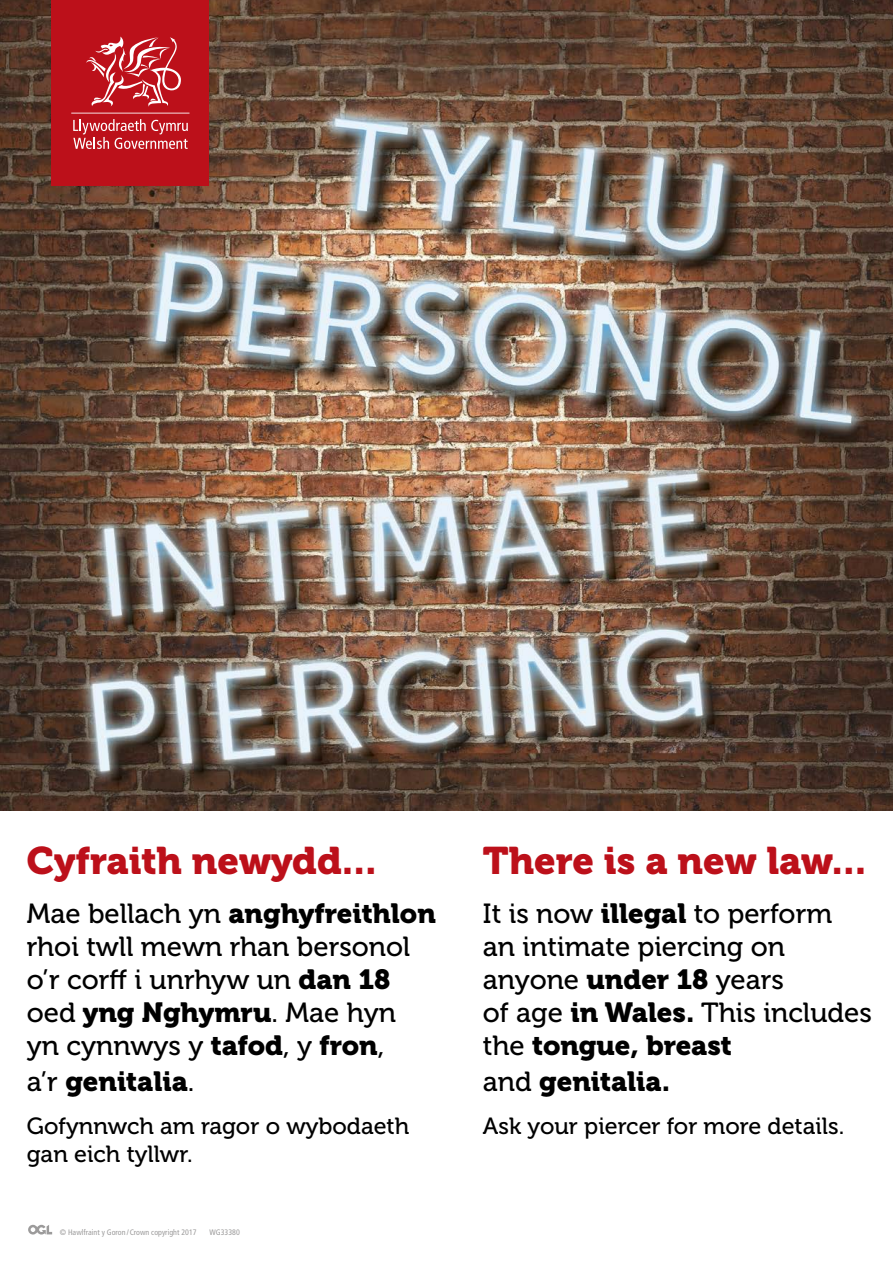
<style>
.page{position:relative;width:893px;height:1263px;background:#fff}
.page>*{position:absolute;margin:0;border:0;box-sizing:border-box;transform-origin:0 0}
.t1{font:38.25px "Museo 900";color:#bc101a}
.t2{font:27.6px/33.2px "Museo 500";color:#000}
.t3{font:27.6px "Museo 900";color:#000}
.t4{font:23.4px/28px "Museo 500";color:#000}
.t5{font:condensed 7.95px "Frutiger LT Std";color:#9c9b9b}
.s1{font-family:"Museo 900"}
.s2{font-family:"Museo 500"}
</style>
<div class="page">
<img style="left:0;top:0;width:893px;height:811px">
<div style="left:51px;top:0;width:158px;height:185px;background:#bc101a"></div>
<svg style="left:86px;top:37px;width:95px;height:70px"></svg>
<svg style="left:73px;top:119px;width:115px;height:30px"></svg>
<hr style="left:71px;top:113px;width:119px;height:1px;background:#fff">
<svg style="left:28px;top:1225px;width:24px;height:9px"></svg>
<p class="t1" style="left:27px;top:838px;width:351px">Cyfraith newydd...</p>
<p class="t2" style="left:27px;top:897px;width:411px">Mae bellach yn <span class="s1">anghyfreithlon </span>rhoi twll mewn rhan bersonol o’r corff i unrhyw un <span class="s1">dan 18 </span>oed <span class="s1">yng Nghymru</span>. Mae hyn<br>yn cynnwys y <span class="s1">tafod</span>, y <span class="s1">fron</span>,</p>
<p class="t3" style="left:27px;top:1065px;width:169px"><span class="s2">a’r</span> genitalia<span class="s2">.</span></p>
<p class="t4" style="left:27px;top:1112px;width:384px">Gofynnwch am ragor o wybodaeth gan eich tyllwr.</p>
<p class="t5" style="left:60px;top:1227px;width:138px">© Hawlfraint y Goron / Crown copyright 2017</p>
<p class="t5" style="left:210px;top:1227px;width:32px">WG33380</p>
<p class="t1" style="left:483px;top:838px;width:385px">There is a new law...</p>
<p class="t2" style="left:483px;top:897px;width:390px">It is now <span class="s1">illegal</span> to perform<br>an intimate piercing on anyone <span class="s1">under 18</span> years<br>of age <span class="s1">in Wales.</span> This includes the <span class="s1">tongue, breast</span></p>
<p class="t3" style="left:483px;top:1065px;width:189px"><span class="s2">and</span> genitalia.</p>
<p class="t4" style="left:483px;top:1112px;width:363px">Ask your piercer for more details.</p>
</div>
